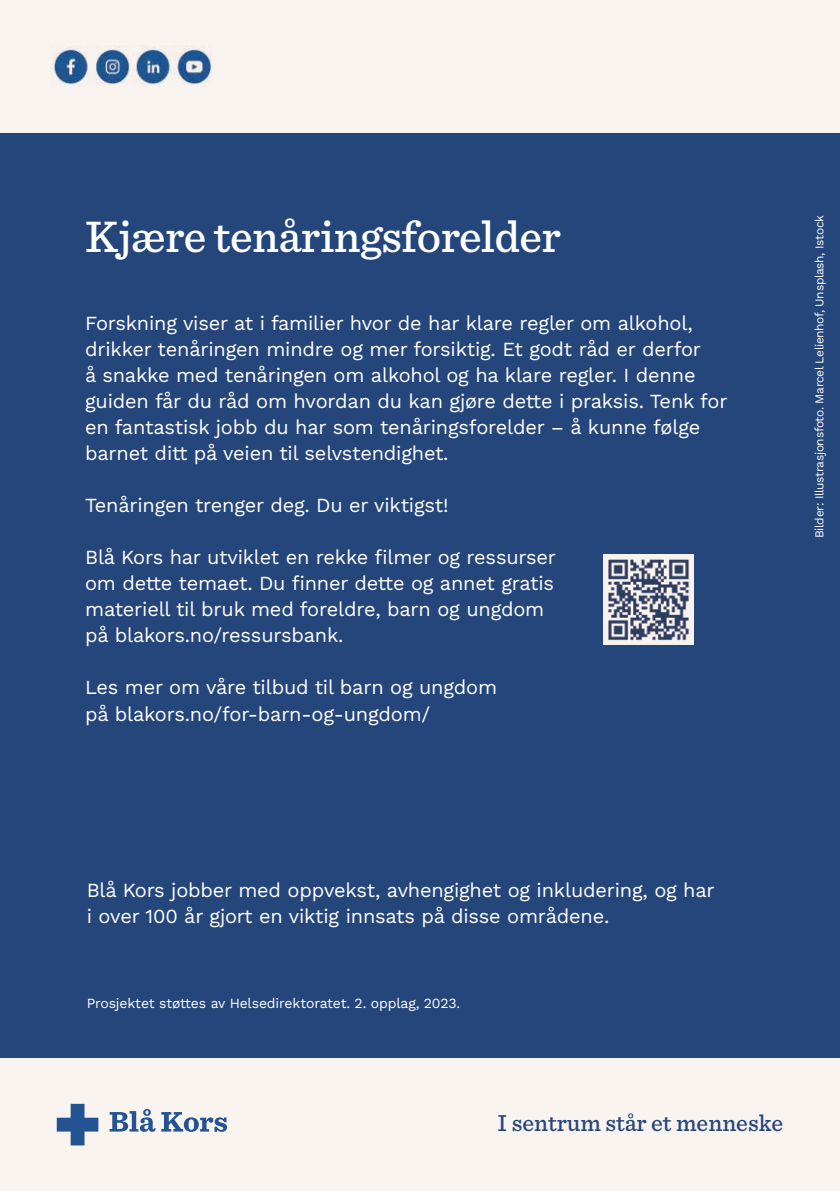
<style>
.page{position:relative;width:840px;height:1191px;background:#fff}
.page>*{position:absolute;margin:0;border:0;box-sizing:border-box;transform-origin:0 0}
.t1{font:500 46px "Sentinel";letter-spacing:-.01em;color:#fff}
.t2{font:500 24px "Sentinel";color:#25467b}
.t3{font:20px/26px "Work Sans";letter-spacing:-.01em;color:#fff}
.t4{font:14px "Work Sans";letter-spacing:-.01em;color:#fff}
.t5{font:12px "Work Sans";letter-spacing:-.03em;color:#fff}
</style>
<div class="page">
<div style="left:0;top:133px;width:839px;height:925px;background:#25467b"></div>
<div style="left:0;top:1058px;width:839px;height:133px;background:#f9f4f0"></div>
<div style="left:0;top:0;width:839px;height:133px;background:#f9f4f0"></div>
<img style="left:51px;top:46px;width:161px;height:40px">
<svg style="left:109px;top:1109px;width:118px;height:22px"></svg>
<svg style="left:57px;top:1103px;width:41px;height:42px"></svg>
<img style="left:603px;top:554px;width:89px;height:90px">
<h1 class="t1" style="left:85px;top:202px;width:477px">Kjære tenåringsforelder</h1>
<p class="t3" style="left:85px;top:310px;width:643px">Forskning viser at i familier hvor de har klare regler om alkohol, drikker tenåringen mindre og mer forsiktig. Et godt råd er derfor<br>å snakke med tenåringen om alkohol og ha klare regler. I denne guiden får du råd om hvordan du kan gjøre dette i praksis. Tenk for en fantastisk jobb du har som tenåringsforelder – å kunne følge barnet ditt på veien til selvstendighet.</p>
<p class="t3" style="left:85px;top:492px;width:364px">Tenåringen trenger deg. Du er viktigst!</p>
<p class="t3" style="left:85px;top:544px;width:472px">Blå Kors har utviklet en rekke filmer og ressurser om dette temaet. Du finner dette og annet gratis materiell til bruk med foreldre, barn og ungdom på blakors.no/ressursbank.</p>
<p class="t3" style="left:85px;top:674px;width:413px">Les mer om våre tilbud til barn og ungdom på blakors.no/for-barn-og-ungdom/</p>
<p class="t5" style="left:809px;top:538px;width:324px;rotate:-90deg">Bilder: Illustrasjonsfoto. Marcel Lelienhof, Unsplash, Istock</p>
<p class="t3" style="left:87px;top:876px;width:629px">Blå Kors jobber med oppvekst, avhengighet og inkludering, og har i over 100 år gjort en viktig innsats på disse områdene.</p>
<p class="t4" style="left:87px;top:993px;width:375px">Prosjektet støttes av Helsedirektoratet. 2. opplag, 2023.</p>
<p class="t2" style="left:497px;top:1105px;width:287px">I sentrum står et menneske</p>
</div>
